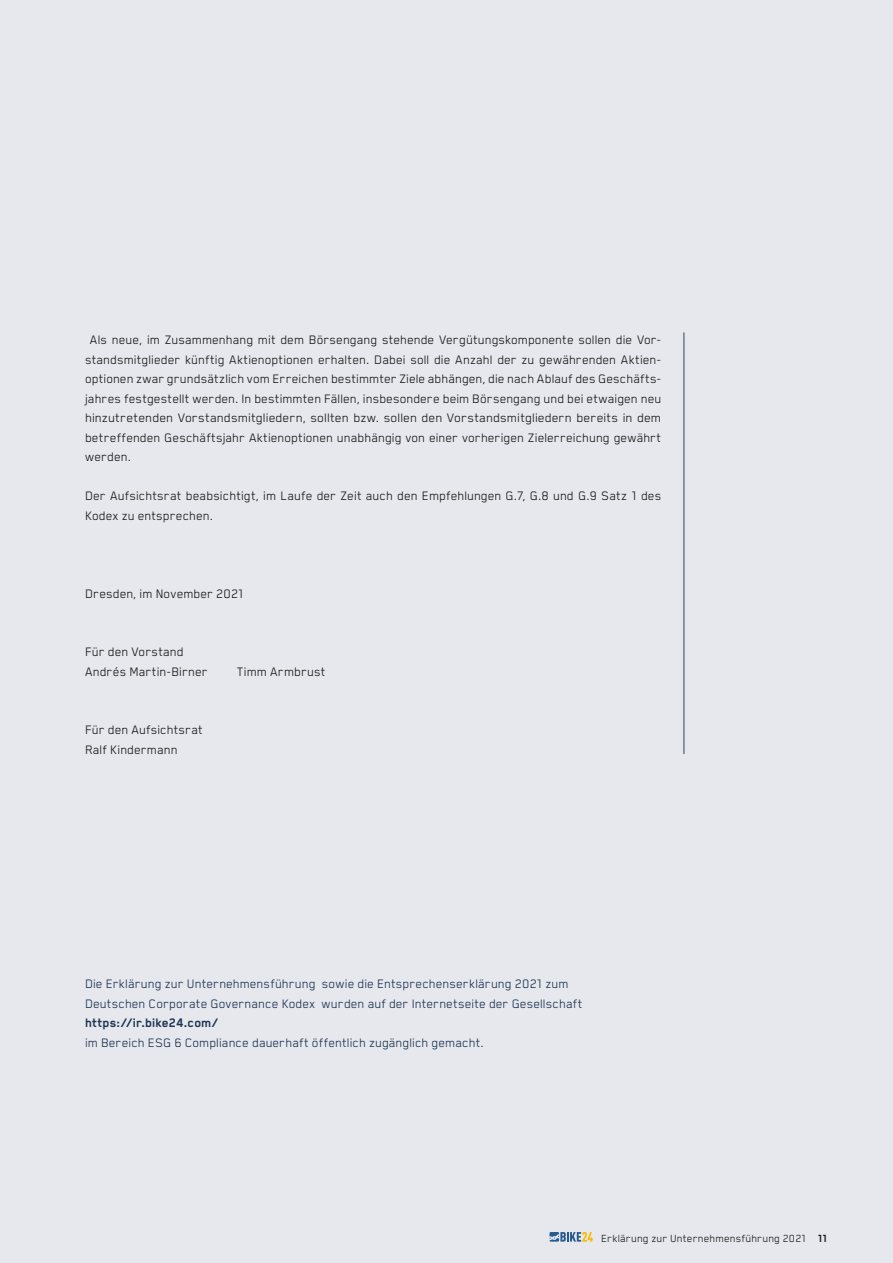
<style>
.page{position:relative;width:893px;height:1263px;background:#e7e8ed}
.page>*{position:absolute;margin:0;border:0;box-sizing:border-box;transform-origin:0 0}
.t1{font:14.25px/19.5px "Blender";letter-spacing:.01em;color:#1a1a18}
.t2{font:14.25px/19.5px "Blender";letter-spacing:.01em;color:#1c3452}
.t3{font:700 14.25px "Blender";letter-spacing:.015em;color:#1c3452}
.t4{font:12px "Blender";letter-spacing:.015em;color:#1a1a18}
.s1{font-weight:700}
</style>
<div class="page">
<svg style="left:549px;top:1232px;width:44px;height:9px"></svg>
<hr style="left:683px;top:332px;width:2px;height:422px;background:#697b8d">
<p class="t1" style="left:85px;top:330px;width:578px;text-align:justify;text-indent:5px">Als neue, im Zusammenhang mit dem Börsengang stehende Vergütungskomponente sollen die Vor&shy;standsmitglieder künftig Aktienoptionen erhalten. Dabei soll die Anzahl der zu gewährenden Aktien&shy;optionen zwar grundsätzlich vom Erreichen bestimmter Ziele abhängen, die nach Ablauf des Geschäfts&shy;jahres festgestellt werden. In bestimmten Fällen, insbesondere beim Börsengang und bei etwaigen neu hinzutretenden Vorstandsmitgliedern, sollten bzw. sollen den Vorstandsmitgliedern bereits in dem betreffenden Geschäftsjahr Aktienoptionen unabhängig von einer vorherigen Zielerreichung gewährt werden.</p>
<p class="t1" style="left:85px;top:486px;width:578px">Der Aufsichtsrat beabsichtigt, im Laufe der Zeit auch den Empfehlungen G.7, G.8 und G.9 Satz 1 des<br>Kodex zu entsprechen.</p>
<p class="t1" style="left:85px;top:583px;width:160px">Dresden, im November 2021</p>
<p class="t1" style="left:85px;top:642px;width:124px">Für den Vorstand<br>Andrés Martin-Birner</p>
<p class="t1" style="left:85px;top:720px;width:119px">Für den Aufsichtsrat<br>Ralf Kindermann</p>
<p class="t1" style="left:237px;top:661px;width:90px">Timm Armbrust</p>
<p class="t2" style="left:85px;top:974px;width:499px">Die Erklärung zur Unternehmensführung sowie die Entsprechenserklärung 2021 zum<br>Deutschen Corporate Governance Kodex wurden auf der Internetseite der Gesellschaft</p>
<p class="t3" style="left:85px;top:1015px;width:135px">https://ir.bike24.com/</p>
<p class="t2" style="left:85px;top:1032px;width:400px">im Bereich ESG 6 Compliance dauerhaft öffentlich zugänglich gemacht.</p>
<p class="t4" style="left:601px;top:1232px;width:228px">Erklärung zur Unternehmensführung 2021 <span class="s1">11</span></p>
</div>
